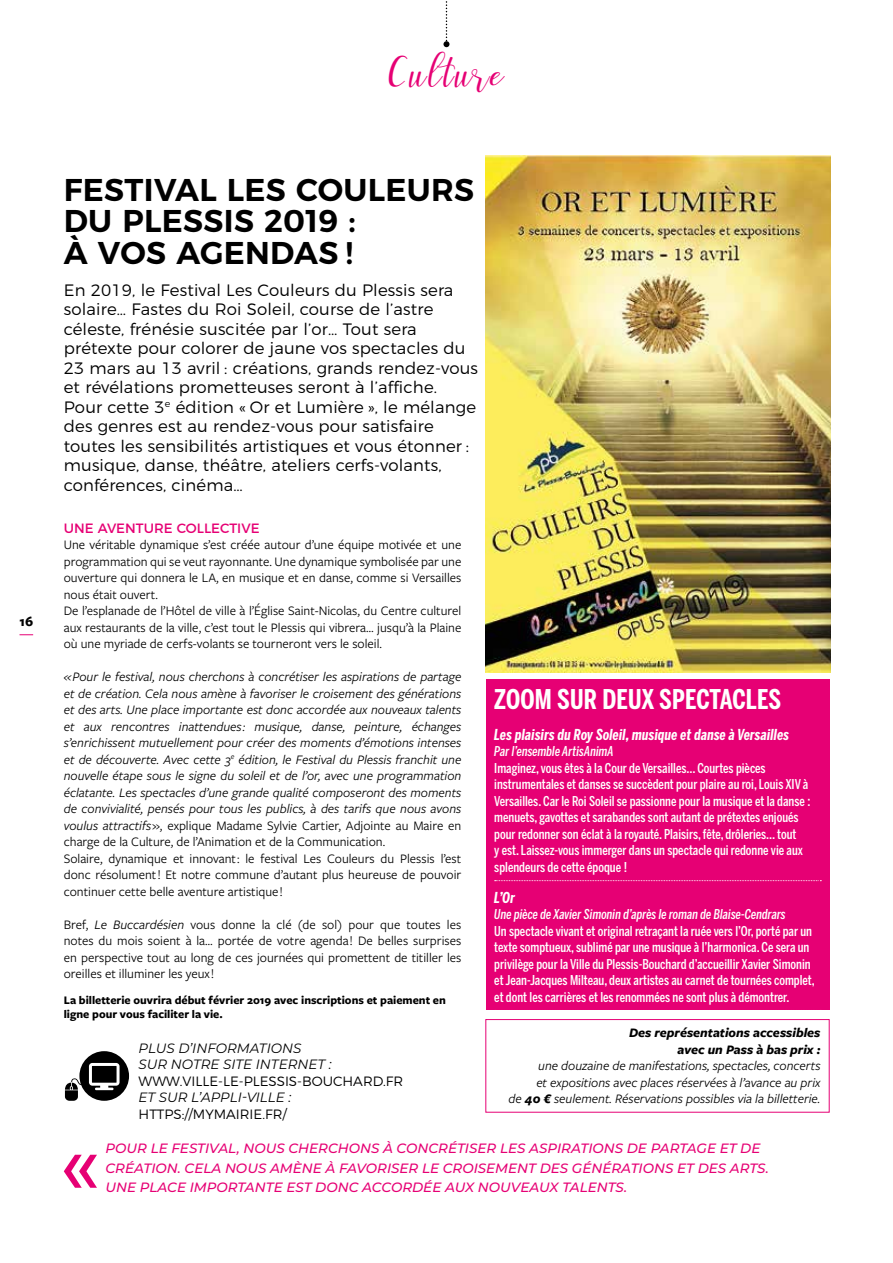
<style>
.page{position:relative;width:893px;height:1263px;background:#fff}
.page>*{position:absolute;margin:0;border:0;box-sizing:border-box;transform-origin:0 0}
.t1{font:45px "Faranisa Script";letter-spacing:.05em;color:#e60074}
.t2{font:600 31.5px/31.5px "Montserrat";letter-spacing:.01em;color:#000}
.t3{font:700 27px "Benton Sans Compressed";letter-spacing:.005em;color:#fff}
.t4{font:300 16.5px/19.5px "Montserrat";letter-spacing:.01em;color:#000}
.t5{font:italic 700 15px "Benton Sans Compressed";letter-spacing:.01em;color:#fff}
.t6{font:700 14.25px "Freight Sans Pro";color:#000}
.t7{font:italic 13.5px/16.5px "Freight Sans Pro";color:#000}
.t8{font:500 13.5px/16.5px "Benton Sans Compressed";color:#fff}
.t9{font:13.5px/16.5px "Freight Sans Pro";color:#000}
.t10{font:italic 500 13.5px/19.5px "Montserrat";color:#e60074}
.t11{font:italic 500 13.5px "Benton Sans Compressed";color:#fff}
.t12{font:italic 13.5px/16.5px "Montserrat";color:#000}
.t13{font:300 13.5px "Montserrat";color:#000}
.t14{font:italic 700 13.5px/16.5px "Freight Sans Pro";color:#000;text-align:right}
.t15{font:13.5px "Montserrat";color:#e60074}
.t16{font:700 12px/13.5px "Freight Sans Pro";color:#000}
.s1{font-style:normal}
.s2{font-style:italic}
.s3{font-weight:700}
</style>
<div class="page">
<svg style="left:443px;top:1px;width:6px;height:46px"></svg>
<svg style="left:20px;top:634px;width:13px;height:1px"></svg>
<img style="left:486px;top:156px;width:345px;height:517px">
<div style="left:486px;top:679px;width:343px;height:331px;background:#e60074"></div>
<svg style="left:495px;top:880px;width:326px;height:1px"></svg>
<div style="left:486px;top:1019px;width:343px;height:93px;border:1px solid #e60074"></div>
<svg style="left:64px;top:1155px;width:33px;height:33px"></svg>
<svg style="left:65px;top:1051px;width:64px;height:50px"></svg>
<h1 class="t1" style="left:389px;top:45px;width:117px">Culture</h1>
<p class="t6" style="left:19px;top:612px;width:15px">16</p>
<h2 class="t2" style="left:64px;top:171px;width:412px">FESTIVAL LES COULEURS<br>DU PLESSIS 2019 :<br>À VOS AGENDAS !</h2>
<p class="t4" style="left:64px;top:279px;width:416px">En 2019, le Festival Les Couleurs du Plessis sera solaire… Fastes du Roi Soleil, course de l’astre céleste, frénésie suscitée par l’or… Tout sera prétexte pour colorer de jaune vos spectacles du 23 mars au 13 avril : créations, grands rendez-vous et révélations prometteuses seront à l’affiche.<br>Pour cette 3<sup>e</sup> édition « Or et Lumière », le mélange des genres est au rendez-vous pour satisfaire toutes les sensibilités artistiques et vous étonner : musique, danse, théâtre, ateliers cerfs-volants, conférences, cinéma…</p>
<p class="t15" style="left:64px;top:517px;width:197px">UNE AVENTURE COLLECTIVE</p>
<p class="t9" style="left:64px;top:536px;width:399px">Une véritable dynamique s’est créée autour d’une équipe motivée et une programmation qui se veut rayonnante. Une dynamique symbolisée par une ouverture qui donnera le LA, en musique et en danse, comme si Versailles nous était ouvert.<br>De l’esplanade de l’Hôtel de ville à l’Église Saint-Nicolas, du Centre culturel aux restaurants de la ville, c’est tout le Plessis qui vibrera… jusqu’à la Plaine où une myriade de cerfs-volants se tourneront vers le soleil.</p>
<p class="t7" style="left:64px;top:668px;width:399px">« Pour le festival, nous cherchons à concrétiser les aspirations de partage et de création. Cela nous amène à favoriser le croisement des générations et des arts. Une place importante est donc accordée aux nouveaux talents et aux rencontres inattendues : musique, danse, peinture, échanges s’enrichissent mutuellement pour créer des moments d’émotions intenses et de découverte. Avec cette 3<sup>e</sup> édition, le Festival du Plessis franchit une nouvelle étape sous le signe du soleil et de l’or, avec une programmation éclatante. Les spectacles d’une grande qualité composeront des moments de convivialité, pensés pour tous les publics, à des tarifs que nous avons voulus attractifs <span class="s1">», explique Madame Sylvie Cartier, Adjointe au Maire en charge de la Culture, de l’Animation et de la Communication.<br>Solaire, dynamique et innovant : le festival Les Couleurs du Plessis l’est donc résolument ! Et notre commune d’autant plus heureuse de pouvoir continuer cette belle aventure artistique !</span></p>
<p class="t9" style="left:64px;top:915px;width:399px;text-align:justify">Bref, <span class="s2">Le Buccardésien</span> vous donne la clé (de sol) pour que toutes les notes du mois soient à la… portée de votre agenda ! De belles surprises en perspective tout au long de ces journées qui promettent de titiller les oreilles et illuminer les yeux !</p>
<p class="t16" style="left:64px;top:993px;width:384px">La billetterie ouvrira début février 2019 avec inscriptions et paiement en ligne pour vous faciliter la vie.</p>
<h3 class="t3" style="left:494px;top:682px;width:288px">ZOOM SUR DEUX SPECTACLES</h3>
<p class="t5" style="left:494px;top:725px;width:296px">Les plaisirs du Roy Soleil, musique et danse à Versailles</p>
<p class="t11" style="left:494px;top:743px;width:121px">Par l’ensemble ArtisAnimA</p>
<p class="t8" style="left:494px;top:760px;width:318px">Imaginez, vous êtes à la Cour de Versailles… Courtes pièces instrumentales et danses se succèdent pour plaire au roi, Louis XIV à Versailles. Car le Roi Soleil se passionne pour la musique et la danse : menuets, gavottes et sarabandes sont autant de prétextes enjoués pour redonner son éclat à la royauté. Plaisirs, fête, drôleries… tout<br>y est. Laissez-vous immerger dans un spectacle qui redonne vie aux splendeurs de cette époque !</p>
<p class="t5" style="left:494px;top:888px;width:22px">L’Or</p>
<p class="t11" style="left:494px;top:906px;width:293px">Une pièce de Xavier Simonin d’après le roman de Blaise-Cendrars</p>
<p class="t8" style="left:494px;top:922px;width:322px">Un spectacle vivant et original retraçant la ruée vers l’Or, porté par un texte somptueux, sublimé par une musique à l’harmonica. Ce sera un privilège pour la Ville du Plessis-Bouchard d’accueillir Xavier Simonin et Jean-Jacques Milteau, deux artistes au carnet de tournées complet, et dont les carrières et les renommées ne sont plus à démontrer.</p>
<p class="t14" style="left:629px;top:1024px;width:193px">Des représentations accessibles avec un Pass à bas prix :</p>
<p class="t7" style="left:509px;top:1057px;width:313px;text-align:right">une douzaine de manifestations, spectacles, concerts<br>et expositions avec places réservées à l’avance au prix<br>de <span class="s3">40 €</span> seulement. Réservations possibles via la billetterie.</p>
<p class="t10" style="left:105px;top:1138px;width:665px">POUR LE FESTIVAL, NOUS CHERCHONS À CONCRÉTISER LES ASPIRATIONS DE PARTAGE ET DE<br>CRÉATION. CELA NOUS AMÈNE À FAVORISER LE CROISEMENT DES GÉNÉRATIONS ET DES ARTS.<br>UNE PLACE IMPORTANTE EST DONC ACCORDÉE AUX NOUVEAUX TALENTS.</p>
<p class="t12" style="left:139px;top:1039px;width:194px">PLUS D’INFORMATIONS<br>SUR NOTRE SITE INTERNET :</p>
<p class="t13" style="left:139px;top:1070px;width:266px">WWW.VILLE-LE-PLESSIS-BOUCHARD.FR</p>
<p class="t12" style="left:139px;top:1088px;width:154px">ET SUR L’APPLI-VILLE :</p>
<p class="t13" style="left:139px;top:1103px;width:150px">HTTPS://MYMAIRIE.FR/</p>
</div>
